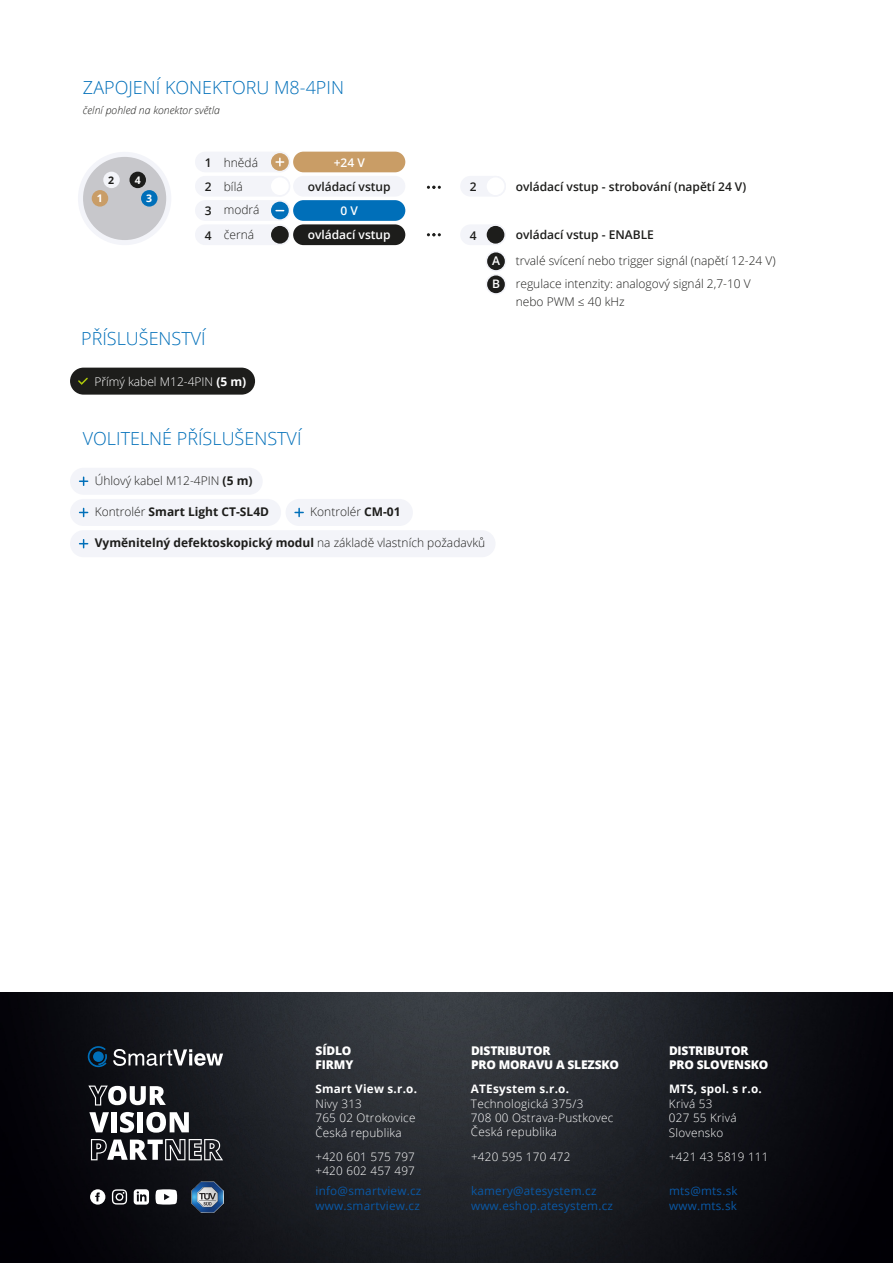
<style>
.page{position:relative;width:893px;height:1263px;background:#fff}
.page>*{position:absolute;margin:0;border:0;box-sizing:border-box;transform-origin:0 0}
.t1{font:300 18px "Open Sans";color:#006fb9}
.t2{font:300 12px/23.1px "Open Sans";color:#1d1d1b}
.t3{font:700 12px "Open Sans";color:#1d1d1b}
.t4{font:600 12px/24.3px "Open Sans";color:#1d1d1b;text-align:justify}
.t5{font:800 12px/14.4px "Open Sans";letter-spacing:-.015em;color:#fff}
.t6{font:300 12px "Open Sans";color:#fff}
.t7{font:600 12px "Open Sans";color:#fff}
.t8{font:300 11.7px/14.9px "Open Sans";letter-spacing:.02em;color:#fff}
.t9{font:11.7px/14.9px "Open Sans";letter-spacing:.02em;color:#0a58a5}
.t10{font:700 11.7px "Open Sans";letter-spacing:.02em;color:#fff}
.t11{font:600 11.7px "Open Sans";color:#fff}
.t12{font:italic 300 10.5px "Open Sans";color:#1d1d1b}
.t13{font:700 10.5px "Open Sans";color:#fff}
.t14{font:700 10.5px "Open Sans";color:#1d1d1b}
.s1{font-weight:700}
.s2{font-weight:300}
</style>
<div class="page">
<div style="left:70px;top:499px;width:211px;height:27px;background:#f3f4f9;border-radius:13px"></div>
<svg style="left:80px;top:508px;width:8px;height:8px"></svg>
<div style="left:70px;top:368px;width:185px;height:27px;background:#1d1d1b;border-radius:14px"></div>
<svg style="left:78px;top:377px;width:10px;height:8px"></svg>
<div style="left:70px;top:468px;width:193px;height:27px;background:#f3f4f9;border-radius:14px"></div>
<svg style="left:80px;top:477px;width:8px;height:8px"></svg>
<div style="left:286px;top:499px;width:127px;height:27px;background:#f3f4f9;border-radius:14px"></div>
<svg style="left:295px;top:508px;width:8px;height:8px"></svg>
<img style="left:0;top:993px;width:893px;height:270px">
<svg style="left:113px;top:1049px;width:110px;height:17px"></svg>
<svg style="left:88px;top:1046px;width:19px;height:21px"></svg>
<svg style="left:88px;top:1085px;width:78px;height:20px"></svg>
<svg style="left:89px;top:1112px;width:20px;height:20px"></svg>
<div style="left:111px;top:1112px;width:6px;height:20px;background:#fff"></div>
<svg style="left:120px;top:1112px;width:14px;height:21px"></svg>
<div style="left:137px;top:1112px;width:6px;height:20px;background:#fff"></div>
<svg style="left:146px;top:1112px;width:43px;height:21px"></svg>
<svg style="left:91px;top:1139px;width:132px;height:21px"></svg>
<svg style="left:155px;top:1189px;width:22px;height:15px"></svg>
<svg style="left:134px;top:1189px;width:15px;height:15px"></svg>
<svg style="left:112px;top:1189px;width:15px;height:15px"></svg>
<svg style="left:90px;top:1189px;width:15px;height:15px"></svg>
<img style="left:192px;top:1181px;width:31px;height:31px">
<div style="left:70px;top:530px;width:426px;height:27px;background:#f3f4f9;border-radius:14px"></div>
<svg style="left:80px;top:540px;width:8px;height:8px"></svg>
<div style="left:460px;top:176px;width:46px;height:21px;background:#f3f4f9;border-radius:10px"></div>
<svg style="left:487px;top:178px;width:17px;height:17px"></svg>
<div style="left:460px;top:224px;width:46px;height:21px;background:#f3f4f9;border-radius:10px"></div>
<svg style="left:486px;top:225px;width:19px;height:19px"></svg>
<svg style="left:486px;top:251px;width:20px;height:43px"></svg>
<div style="left:195px;top:152px;width:95px;height:20px;background:#f3f4f9;border-radius:10px"></div>
<div style="left:78px;top:152px;width:93px;height:93px;background:#f3f4f9;border-radius:50%"></div>
<div style="left:83px;top:157px;width:83px;height:83px;background:#c7c7cb;border-radius:50%"></div>
<div style="left:103px;top:172px;width:17px;height:16px;background:#f3f4f9;border-radius:50%"></div>
<div style="left:92px;top:190px;width:16px;height:17px;background:#c99d67;border-radius:50%"></div>
<div style="left:129px;top:172px;width:17px;height:16px;background:#1d1d1b;border-radius:50%"></div>
<div style="left:141px;top:190px;width:17px;height:17px;background:#006fb9;border-radius:50%"></div>
<div style="left:195px;top:176px;width:95px;height:21px;background:#f3f4f9;border-radius:10px"></div>
<div style="left:195px;top:200px;width:95px;height:21px;background:#f3f4f9;border-radius:10px"></div>
<div style="left:195px;top:224px;width:95px;height:21px;background:#f3f4f9;border-radius:10px"></div>
<div style="left:293px;top:152px;width:112px;height:20px;background:#c99d66;border-radius:10px"></div>
<div style="left:293px;top:176px;width:112px;height:21px;background:#f3f4f9;border-radius:10px"></div>
<div style="left:293px;top:200px;width:112px;height:21px;background:#006fb9;border-radius:10px"></div>
<div style="left:293px;top:224px;width:112px;height:21px;background:#1d1d1b;border-radius:10px"></div>
<svg style="left:271px;top:152px;width:19px;height:92px"></svg>
<svg style="left:427px;top:186px;width:14px;height:3px"></svg>
<svg style="left:427px;top:233px;width:14px;height:3px"></svg>
<h1 class="t1" style="left:83px;top:75px;width:263px">ZAPOJENÍ KONEKTORU M8-4PIN</h1>
<p class="t12" style="left:83px;top:103px;width:138px">čelní pohled na konektor světla</p>
<p class="t14" style="left:108px;top:172px;width:7px">2</p>
<p class="t13" style="left:135px;top:172px;width:7px">4</p>
<p class="t13" style="left:97px;top:191px;width:7px">1</p>
<p class="t13" style="left:146px;top:191px;width:7px">3</p>
<p class="t4" style="left:205px;top:150px;width:8px">1<br>2<br>3<br>4</p>
<p class="t2" style="left:224px;top:150px;width:36px;line-height:24.2px">hnědá bílá</p>
<p class="t2" style="left:224px;top:223px;width:32px">černá</p>
<p class="t2" style="left:224px;top:198px;width:37px">modrá</p>
<p class="t7" style="left:334px;top:154px;width:33px">+24 V</p>
<p class="t4" style="left:308px;top:174px;width:84px">ovládací vstup</p>
<p class="t7" style="left:308px;top:226px;width:84px">ovládací vstup</p>
<p class="t7" style="left:340px;top:202px;width:19px">0 V</p>
<h1 class="t1" style="left:81px;top:326px;width:126px">PŘÍSLUŠENSTVÍ</h1>
<p class="t6" style="left:94px;top:373px;width:153px">Přímý kabel M12-4PIN <span class="s1">(5 m)</span></p>
<h1 class="t1" style="left:83px;top:426px;width:220px">VOLITELNÉ PŘÍSLUŠENSTVÍ</h1>
<p class="t2" style="left:95px;top:469px;width:159px">Úhlový kabel M12-4PIN <span class="s1">(5 m)</span></p>
<p class="t3" style="left:95px;top:503px;width:176px"><span class="s2">Kontrolér</span> Smart Light CT-SL4D</p>
<p class="t2" style="left:310px;top:500px;width:92px">Kontrolér <span class="s1">CM-01</span></p>
<p class="t4" style="left:470px;top:174px;width:8px">2</p>
<p class="t4" style="left:516px;top:174px;width:232px">ovládací vstup - strobování (napětí 24 V)</p>
<p class="t4" style="left:470px;top:223px;width:8px">4</p>
<p class="t7" style="left:492px;top:253px;width:9px">A</p>
<p class="t11" style="left:492px;top:276px;width:9px">B</p>
<p class="t4" style="left:516px;top:222px;width:140px">ovládací vstup - ENABLE</p>
<p class="t2" style="left:516px;top:249px;width:261px">trvalé svícení nebo trigger signál (napětí 12-24 V) regulace intenzity: analogový signál 2,7-10 V</p>
<p class="t2" style="left:516px;top:290px;width:110px">nebo PWM ≤ 40 kHz</p>
<p class="t3" style="left:95px;top:534px;width:392px">Vyměnitelný defektoskopický modul <span class="s2">na základě vlastních požadavků</span></p>
<p class="t5" style="left:316px;top:1043px;width:39px">SÍDLO<br>FIRMY</p>
<p class="t10" style="left:315px;top:1080px;width:103px">Smart View s.r.o.</p>
<p class="t8" style="left:315px;top:1095px;width:101px">Nivy 313<br>765 02 Otrokovice<br>Česká republika</p>
<p class="t8" style="left:315px;top:1149px;width:101px;line-height:14.1px">+420 601 575 797 +420 602 457 497</p>
<p class="t9" style="left:315px;top:1183px;width:107px">info@smartview.cz www.smartview.cz</p>
<p class="t5" style="left:471px;top:1043px;width:150px">DISTRIBUTOR<br>PRO MORAVU A SLEZSKO</p>
<p class="t10" style="left:471px;top:1080px;width:100px">ATEsystem s.r.o.</p>
<p class="t8" style="left:471px;top:1096px;width:144px;line-height:14.4px">Technologická 375/3<br>708 00 Ostrava-Pustkovec<br>Česká republika</p>
<p class="t8" style="left:471px;top:1149px;width:101px">+420 595 170 472</p>
<p class="t9" style="left:471px;top:1183px;width:143px">kamery@atesystem.cz www.eshop.atesystem.cz</p>
<p class="t5" style="left:669px;top:1043px;width:101px">DISTRIBUTOR<br>PRO SLOVENSKO</p>
<p class="t10" style="left:669px;top:1080px;width:94px">MTS, spol. s r.o.</p>
<p class="t8" style="left:669px;top:1095px;width:69px">Krivá 53<br>027 55 Krivá<br>Slovensko</p>
<p class="t8" style="left:669px;top:1149px;width:101px">+421 43 5819 111</p>
<p class="t9" style="left:669px;top:1183px;width:70px">mts@mts.sk www.mts.sk</p>
</div>
